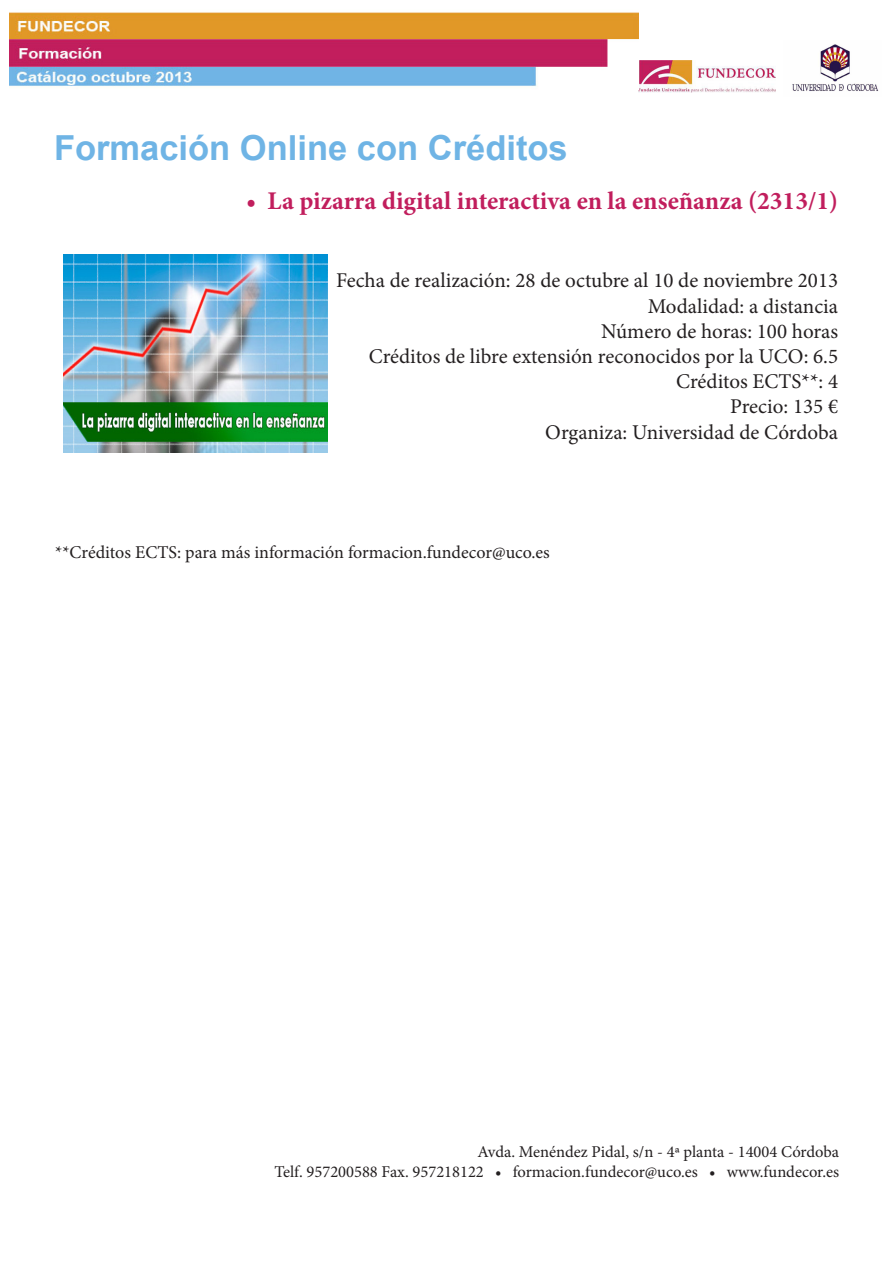
<style>
.page{position:relative;width:893px;height:1263px;background:#fff}
.page>*{position:absolute;margin:0;border:0;box-sizing:border-box;transform-origin:0 0}
.t1{font:700 34.5px "Arial";color:#6fb4e5}
.t2{font:700 25.5px "Minion Pro";color:#c11e5d}
.t3{font:21px "Minion Pro";color:#231f20}
.t4{font:18px "Minion Pro";color:#231f20}
.t5{font:16.5px "Minion Pro";color:#231f20}
</style>
<div class="page">
<img style="left:64px;top:254px;width:263px;height:198px">
<img style="left:792px;top:44px;width:87px;height:47px">
<img style="left:639px;top:60px;width:137px;height:32px">
<img style="left:10px;top:12px;width:629px;height:75px">
<p class="t1" style="left:54px;top:125px;width:515px">Formación Online con Créditos</p>
<p class="t2" style="left:246px;top:183px;width:593px">• La pizarra digital interactiva en la enseñanza (2313/1)</p>
<p class="t3" style="left:336px;top:267px;width:503px">Fecha de realización: 28 de octubre al 10 de noviembre 2013</p>
<p class="t3" style="left:648px;top:292px;width:192px">Modalidad: a distancia</p>
<p class="t3" style="left:601px;top:317px;width:238px">Número de horas: 100 horas</p>
<p class="t3" style="left:369px;top:342px;width:471px">Créditos de libre extensión reconocidos por la UCO: 6.5</p>
<p class="t3" style="left:676px;top:367px;width:164px">Créditos ECTS**: 4</p>
<p class="t3" style="left:730px;top:393px;width:110px">Precio: 135 €</p>
<p class="t3" style="left:545px;top:418px;width:294px">Organiza: Universidad de Córdoba</p>
<p class="t4" style="left:55px;top:541px;width:496px">**Créditos ECTS: para más información formacion.fundecor@uco.es</p>
<p class="t5" style="left:478px;top:1141px;width:363px">Avda. Menéndez Pidal, s/n - 4ª planta - 14004 Córdoba</p>
<p class="t5" style="left:275px;top:1161px;width:566px">Telf. 957200588 Fax. 957218122 • formacion.fundecor@uco.es • www.fundecor.es</p>
</div>
